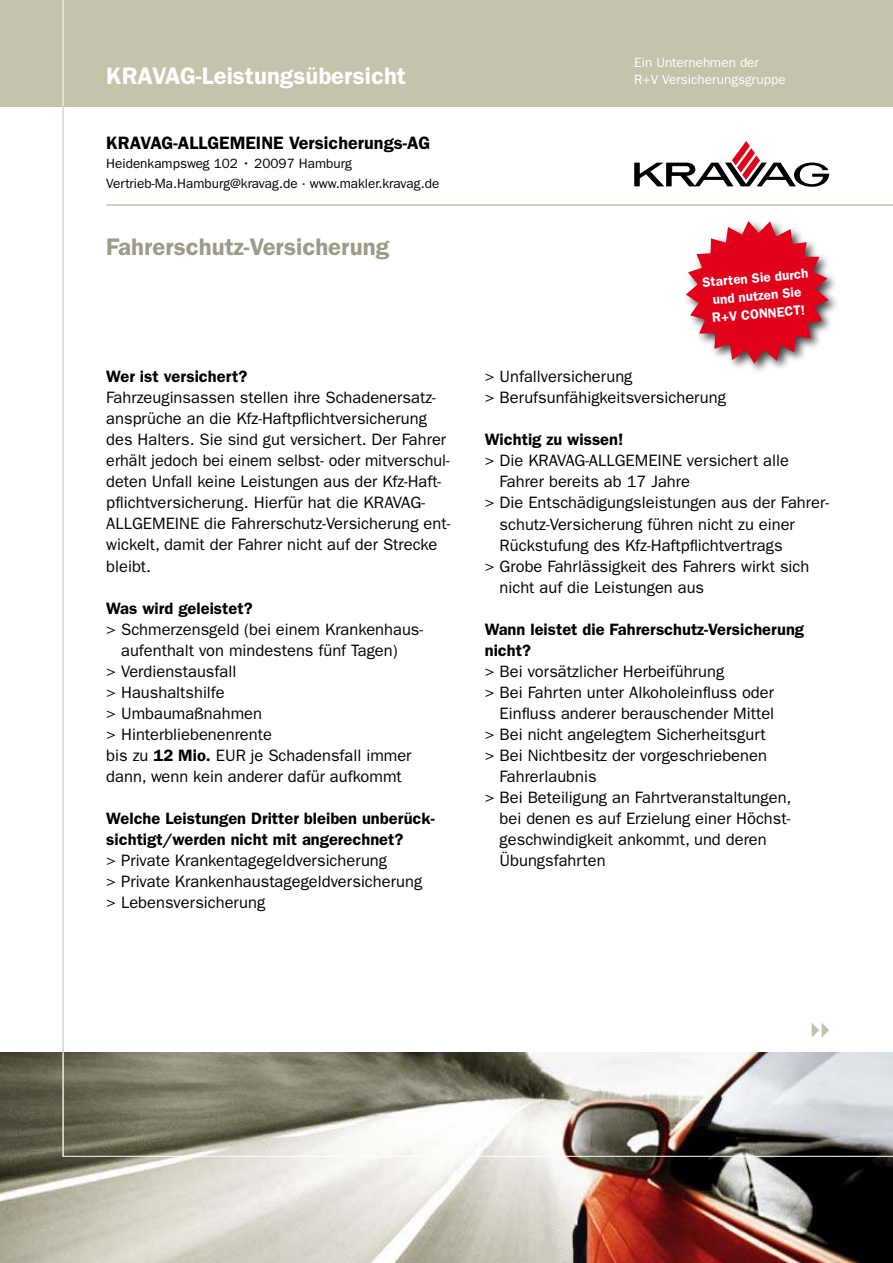
<style>
.page{position:relative;width:893px;height:1263px;background:#fff}
.page>*{position:absolute;margin:0;border:0;box-sizing:border-box;transform-origin:0 0}
.t1{font:600 24px "ITC Franklin Gothic Std";color:#9c9b89}
.t2{font:600 24px "ITC Franklin Gothic Std";color:#fff}
.t3{font:600 18px "ITC Franklin Gothic Std";color:#000}
.t4{font:16.5px/21px "ITC Franklin Gothic Std";color:#000}
.t5{font:600 16.5px/21px "ITC Franklin Gothic Std";color:#000}
.t6{font:13.5px/19.5px "ITC Franklin Gothic Std";color:#000}
.t7{font:13.5px/16.5px "ITC Franklin Gothic Std";color:#fff}
.t8{font:600 13.5px/18px "Franklin Gothic";color:#fff;text-align:center}
.s1{font-weight:600}
</style>
<div class="page">
<img style="left:0;top:1052px;width:893px;height:211px">
<div style="left:0;top:0;width:893px;height:106px;background:#c6c3ac"></div>
<hr style="left:63px;top:0;width:1px;height:106px;background:#fff">
<hr style="left:63px;top:106px;width:1px;height:1051px;background:#c6c3ac">
<hr style="left:63px;top:1156px;width:830px;height:1px;background:#fff">
<hr style="left:63px;top:1052px;width:1px;height:105px;background:#fff">
<svg style="left:634px;top:141px;width:195px;height:46px"></svg>
<hr style="left:106px;top:204px;width:787px;height:2px;background:#c6c3ac">
<svg style="left:812px;top:1023px;width:17px;height:15px"></svg>
<div style="left:683px;top:218px;width:157px;height:157px;background:#000;opacity:.75"></div>
<svg style="left:686px;top:221px;width:143px;height:143px"></svg>
<h1 class="t2" style="left:106px;top:67px;width:301px">KRAVAG-Leistungsübersicht</h1>
<p class="t3" style="left:106px;top:136px;width:325px">KRAVAG-ALLGEMEINE Versicherungs-AG</p>
<p class="t6" style="left:106px;top:154px;width:335px">Heidenkampsweg 102 • 20097 Hamburg<br>Vertrieb-Ma.Hamburg@kravag.de · www.makler.kravag.de</p>
<h1 class="t1" style="left:106px;top:238px;width:284px">Fahrerschutz-Versicherung</h1>
<p class="t5" style="left:106px;top:368px;width:142px">Wer ist versichert?</p>
<p class="t4" style="left:106px;top:387px;width:346px">Fahrzeuginsassen stellen ihre Schadenersatz&shy;ansprüche an die Kfz-Haftpflichtversicherung des Halters. Sie sind gut versichert. Der Fahrer erhält jedoch bei einem selbst- oder mitverschul&shy;deten Unfall keine Leistungen aus der Kfz-Haft&shy;pflichtversicherung. Hierfür hat die KRAVAG-ALLGEMEINE die Fahrerschutz-Versicherung ent&shy;wickelt, damit der Fahrer nicht auf der Strecke bleibt.</p>
<p class="t5" style="left:106px;top:599px;width:148px">Was wird geleistet?</p>
<p class="t4" style="left:106px;top:618px;width:318px">&gt; Schmerzensgeld (bei einem Krankenhaus-</p>
<p class="t4" style="left:121px;top:639px;width:278px">aufenthalt von mindestens fünf Tagen)</p>
<p class="t4" style="left:106px;top:660px;width:132px">&gt; Verdienstausfall</p>
<p class="t4" style="left:106px;top:681px;width:120px">&gt; Haushaltshilfe</p>
<p class="t4" style="left:106px;top:702px;width:157px">&gt; Umbaumaßnahmen</p>
<p class="t4" style="left:106px;top:723px;width:167px">&gt; Hinterbliebenenrente</p>
<p class="t4" style="left:106px;top:744px;width:307px">bis zu <span class="s1">12 Mio.</span> EUR je Schadensfall immer</p>
<p class="t4" style="left:106px;top:765px;width:297px">dann, wenn kein anderer dafür aufkommt</p>
<p class="t5" style="left:106px;top:809px;width:330px">Welche Leistungen Dritter bleiben unberück&shy;sichtigt/werden nicht mit angerechnet?</p>
<p class="t4" style="left:106px;top:849px;width:318px">&gt; Private Krankentagegeldversicherung<br>&gt; Private Krankenhaustagegeldversicherung &gt; Lebensversicherung</p>
<p class="t7" style="left:634px;top:54px;width:153px">Ein Unternehmen der<br>R+V Versicherungsgruppe</p>
<p class="t8" style="left:702px;top:273px;width:108px;rotate:-5deg">Starten Sie durch und nutzen Sie<br>R+V CONNECT!</p>
<p class="t4" style="left:485px;top:366px;width:243px">&gt; Unfallversicherung<br>&gt; Berufsunfähigkeitsversicherung</p>
<p class="t5" style="left:485px;top:431px;width:140px">Wichtig zu wissen!</p>
<p class="t4" style="left:485px;top:450px;width:306px">&gt; Die KRAVAG-ALLGEMEINE versichert alle</p>
<p class="t4" style="left:500px;top:471px;width:192px">Fahrer bereits ab 17 Jahre</p>
<p class="t4" style="left:485px;top:492px;width:346px">&gt; Die Entschädigungsleistungen aus der Fahrer-</p>
<p class="t4" style="left:500px;top:513px;width:297px">schutz-Versicherung führen nicht zu einer</p>
<p class="t4" style="left:500px;top:534px;width:284px">Rückstufung des Kfz-Haftpflichtvertrags</p>
<p class="t4" style="left:485px;top:555px;width:326px">&gt; Grobe Fahrlässigkeit des Fahrers wirkt sich</p>
<p class="t4" style="left:500px;top:576px;width:206px">nicht auf die Leistungen aus</p>
<p class="t5" style="left:485px;top:620px;width:321px">Wann leistet die Fahrerschutz-Versicherung nicht?</p>
<p class="t4" style="left:485px;top:660px;width:241px">&gt; Bei vorsätzlicher Herbeiführung</p>
<p class="t4" style="left:485px;top:681px;width:291px">&gt; Bei Fahrten unter Alkoholeinfluss oder</p>
<p class="t4" style="left:500px;top:702px;width:276px">Einfluss anderer berauschender Mittel</p>
<p class="t4" style="left:485px;top:723px;width:282px">&gt; Bei nicht angelegtem Sicherheitsgurt</p>
<p class="t4" style="left:485px;top:744px;width:284px">&gt; Bei Nichtbesitz der vorgeschriebenen</p>
<p class="t4" style="left:500px;top:765px;width:99px">Fahrerlaubnis</p>
<p class="t4" style="left:485px;top:786px;width:308px">&gt; Bei Beteiligung an Fahrtveranstaltungen,</p>
<p class="t4" style="left:500px;top:807px;width:292px">bei denen es auf Erzielung einer Höchst-</p>
<p class="t4" style="left:500px;top:828px;width:269px">geschwindigkeit ankommt, und deren</p>
<p class="t4" style="left:500px;top:849px;width:108px">Übungsfahrten</p>
</div>
